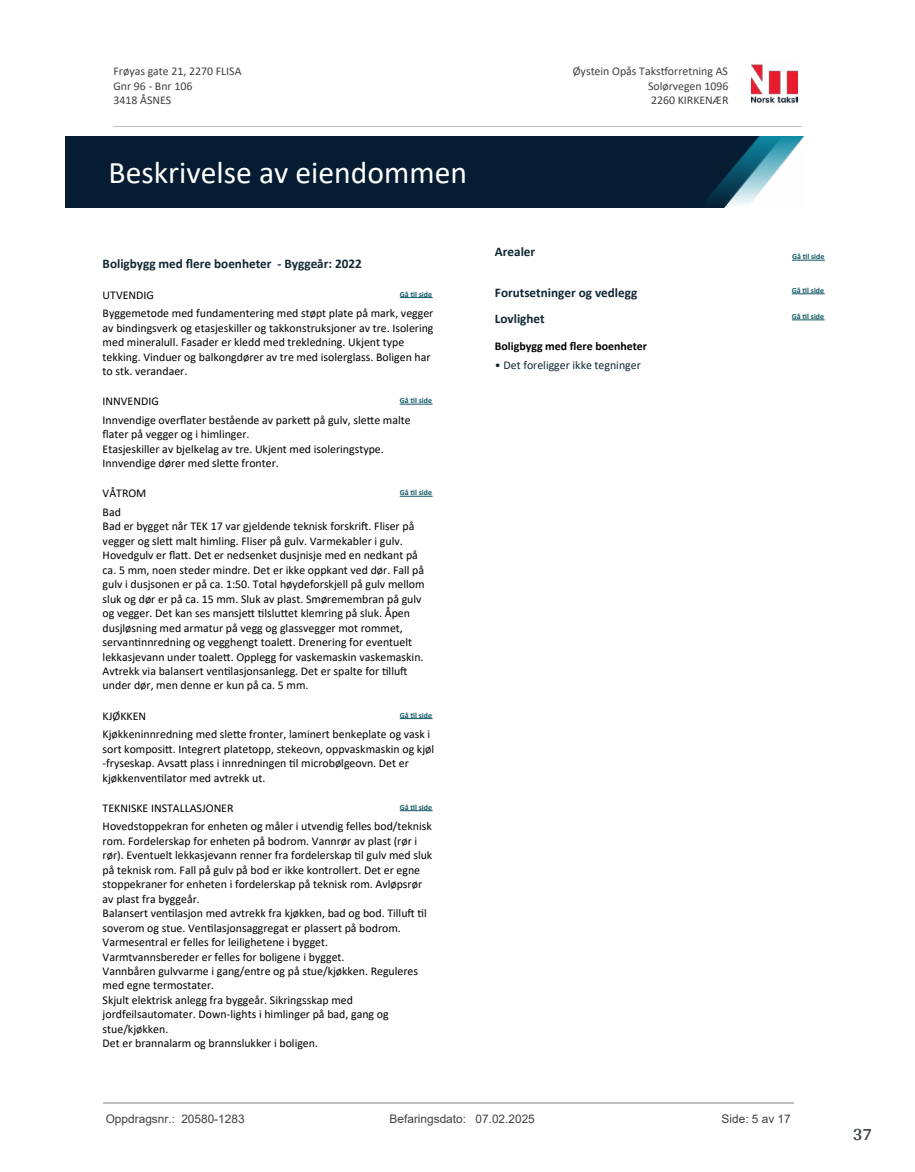
<style>
.page{position:relative;width:915px;height:1172px;background:#fff}
.page>*{position:absolute;margin:0;border:0;box-sizing:border-box;transform-origin:0 0}
.t1{font:31.65px "Calibri";color:#fff}
.t2{font:700 18px "Arya";color:#414749}
.t3{font:700 13.2px/26.1px "Calibri";color:#102732}
.t4{font:11.85px/14.4px "Calibri";color:#000}
.t5{font:11.85px/14.5px "Calibri";color:#404040}
.t6{font:11.85px "Arial";color:#404040}
.t7{font:11.85px "Calibri";color:#102732}
.t8{font:700 11.85px "Calibri";color:#000}
.t9{font:700 7.95px "Calibri";color:#115965}
</style>
<div class="page">
<hr style="left:399px;top:297px;width:33px;height:1px;background:#115965">
<hr style="left:399px;top:404px;width:33px;height:1px;background:#115965">
<hr style="left:399px;top:496px;width:33px;height:1px;background:#115965">
<hr style="left:399px;top:718px;width:33px;height:1px;background:#115965">
<hr style="left:399px;top:810px;width:33px;height:1px;background:#115965">
<hr style="left:791px;top:260px;width:33px;height:1px;background:#115965">
<hr style="left:791px;top:320px;width:33px;height:1px;background:#115965">
<hr style="left:791px;top:294px;width:33px;height:1px;background:#115965">
<img style="left:751px;top:64px;width:46px;height:40px">
<hr style="left:113px;top:127px;width:688px;height:1px;background:#c0c0c0">
<img style="left:65px;top:137px;width:738px;height:71px">
<hr style="left:103px;top:1102px;width:690px;height:1px;background:#c0c0c0">
<p class="t5" style="left:113px;top:64px;width:129px">Frøyas gate 21, 2270 FLISA<br>Gnr 96 - Bnr 106<br>3418 ÅSNES</p>
<p class="t5" style="left:572px;top:64px;width:157px">Øystein Opås Taks琀昀orretning AS</p>
<p class="t5" style="left:647px;top:78px;width:82px">Solørvegen 1096</p>
<p class="t5" style="left:651px;top:93px;width:79px">2260 KIRKENÆR</p>
<h1 class="t1" style="left:109px;top:150px;width:360px">Beskrivelse av eiendommen</h1>
<p class="t3" style="left:103px;top:250px;width:260px">Boligbygg med 昀氀ere boenheter - Byggeår: 2022</p>
<p class="t4" style="left:103px;top:287px;width:53px">UTVENDIG</p>
<p class="t9" style="left:399px;top:288px;width:34px">Gå 琀椀l side</p>
<p class="t4" style="left:103px;top:306px;width:332px">Byggemetode med fundamentering med støpt plate på mark, vegger av bindingsverk og etasjeskiller og takkonstruksjoner av tre. Isolering med mineralull. Fasader er kledd med trekledning. Ukjent type tekking. Vinduer og balkongdører av tre med isolerglass. Boligen har to stk. verandaer.</p>
<p class="t4" style="left:103px;top:394px;width:58px">INNVENDIG</p>
<p class="t9" style="left:399px;top:395px;width:34px">Gå 琀椀l side</p>
<p class="t4" style="left:103px;top:412px;width:309px">Innvendige over昀氀ater bestående av parke琀琀 på gulv, sle琀琀e malte昀氀ater på vegger og i himlinger.<br>Etasjeskiller av bjelkelag av tre. Ukjent med isoleringstype.<br>Innvendige dører med sle琀琀e fronter.</p>
<p class="t4" style="left:103px;top:486px;width:45px">VÅTROM</p>
<p class="t9" style="left:399px;top:487px;width:34px">Gå 琀椀l side</p>
<p class="t4" style="left:103px;top:504px;width:323px">Bad<br>Bad er bygget når TEK 17 var gjeldende teknisk forskri昀琀. Fliser på vegger og sle琀琀 malt himling. Fliser på gulv. Varmekabler i gulv.<br>Hovedgulv er 昀氀a琀琀. Det er nedsenket dusjnisje med en nedkant på ca. 5 mm, noen steder mindre. Det er ikke oppkant ved dør. Fall på gulv i dusjsonen er på ca. 1:50. Total høydeforskjell på gulv mellom sluk og dør er på ca. 15 mm. Sluk av plast. Smøremembran på gulv og vegger. Det kan ses mansje琀琀 琀椀lslu琀琀et klemring på sluk. Åpen dusjløsning med armatur på vegg og glassvegger mot rommet, servan琀椀nnredning og vegghengt toale琀琀. Drenering for eventuelt lekkasjevann under toale琀琀. Opplegg for vaskemaskin vaskemaskin.<br>Avtrekk via balansert ven琀椀lasjonsanlegg. Det er spalte for 琀椀llu昀琀under dør, men denne er kun på ca. 5 mm.</p>
<p class="t4" style="left:103px;top:708px;width:45px">KJØKKEN</p>
<p class="t9" style="left:399px;top:709px;width:34px">Gå 琀椀l side</p>
<p class="t4" style="left:103px;top:727px;width:333px">Kjøkkeninnredning med sle琀琀e fronter, laminert benkeplate og vask i sort komposi琀琀. Integrert platetopp, stekeovn, oppvaskmaskin og kjøl -fryseskap. Avsa琀琀 plass i innredningen 琀椀l microbølgeovn. Det er kjøkkenven琀椀lator med avtrekk ut.</p>
<p class="t4" style="left:103px;top:800px;width:132px">TEKNISKE INSTALLASJONER</p>
<p class="t9" style="left:399px;top:801px;width:34px">Gå 琀椀l side</p>
<p class="t4" style="left:103px;top:819px;width:331px">Hovedstoppekran for enheten og måler i utvendig felles bod/teknisk rom. Fordelerskap for enheten på bodrom. Vannrør av plast (rør i rør). Eventuelt lekkasjevann renner fra fordelerskap 琀椀l gulv med sluk på teknisk rom. Fall på gulv på bod er ikke kontrollert. Det er egne stoppekraner for enheten i fordelerskap på teknisk rom. Avløpsrør av plast fra byggeår.<br>Balansert ven琀椀lasjon med avtrekk fra kjøkken, bad og bod. Tillu昀琀 琀椀l soverom og stue. Ven琀椀lasjonsaggregat er plassert på bodrom.<br>Varmesentral er felles for leilighetene i bygget.<br>Varmtvannsbereder er felles for boligene i bygget.<br>Vannbåren gulvvarme i gang/entre og på stue/kjøkken. Reguleres med egne termostater.<br>Skjult elektrisk anlegg fra byggeår. Sikringsskap med jordfeilsautomater. Down-lights i himlinger på bad, gang og stue/kjøkken.<br>Det er brannalarm og brannslukker i boligen.</p>
<p class="t3" style="left:495px;top:238px;width:42px">Arealer</p>
<p class="t3" style="left:495px;top:279px;width:144px">Forutsetninger og vedlegg<br>Lovlighet</p>
<p class="t8" style="left:495px;top:338px;width:153px">Boligbygg med 昀氀ere boenheter</p>
<p class="t7" style="left:495px;top:357px;width:147px">• Det foreligger ikke tegninger</p>
<p class="t9" style="left:791px;top:251px;width:34px">Gå 琀椀l side</p>
<p class="t9" style="left:791px;top:285px;width:34px">Gå 琀椀l side</p>
<p class="t9" style="left:791px;top:311px;width:34px">Gå 琀椀l side</p>
<p class="t6" style="left:106px;top:1111px;width:140px">Oppdragsnr.: 20580-1283</p>
<p class="t6" style="left:389px;top:1111px;width:147px">Befaringsdato: 07.02.2025</p>
<p class="t6" style="left:721px;top:1111px;width:71px">Side: 5 av 17</p>
<h2 class="t2" style="left:852px;top:1123px;width:21px">37</h2>
</div>
